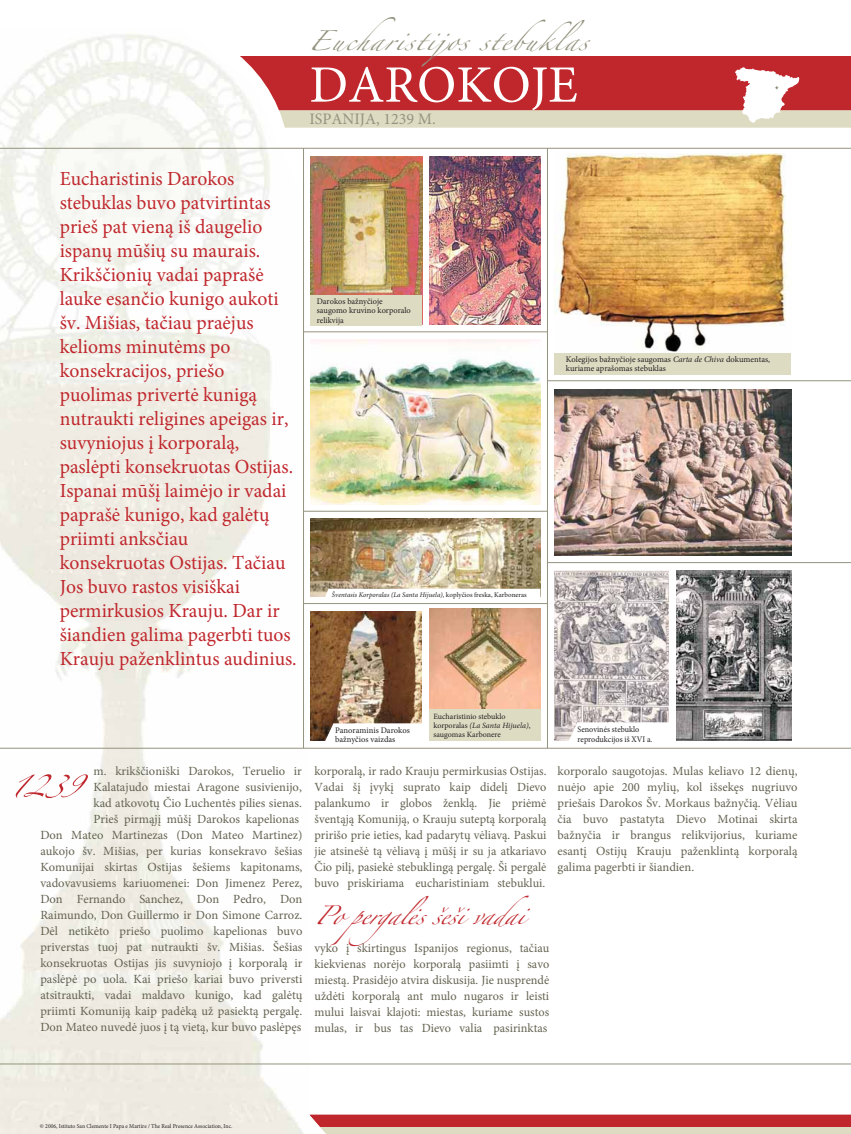
<style>
.page{position:relative;width:851px;height:1134px;background:#fff}
.page>*{position:absolute;margin:0;border:0;box-sizing:border-box;transform-origin:0 0}
.t1{font:52.5px "Minion Pro";color:#fff}
.t2{font:italic 50px "Zapfino Extra LT One";color:#c0272d}
.t3{font:italic 45px "Zapfino Extra LT One";letter-spacing:.04em;color:#94937f}
.t4{font:italic 42px "Zapfino Extra LT One";color:#c0272d}
.t5{font:20px/24px "Minion Pro";color:#c0272d}
.t6{font:16px "Minion Pro";color:#94937f}
.t7{font:12.5px/16px "Minion Pro";color:#636250;text-align:justify}
.t8{font:8.5px/9.5px "Minion Pro";color:#231f20}
.t9{font:8.5px/10.5px "Minion Pro";color:#231f20;scale:.95 1}
.t10{font:8px/8.9px "Minion Pro";color:#231f20}
.t11{font:italic 7px "Minion Pro";color:#231f20}
.t12{font:6px "Minion Pro";color:#231f20;scale:.95 1}
.s1{font-style:normal}
.s2{font-style:italic}
</style>
<div class="page">
<div style="left:303px;top:1114px;width:547px;height:18px;background:#c0272d"></div>
<div style="left:303px;top:1128px;width:547px;height:6px;background:#dedbc3"></div>
<div style="left:221px;top:57px;width:629px;height:54px;background:#c0272d"></div>
<div style="left:222px;top:110px;width:628px;height:18px;background:#dedbc3"></div>
<img style="left:0;top:34px;width:326px;height:1100px">
<hr style="left:0;top:748px;width:850px;height:1px;background:#94937f">
<hr style="left:0;top:148px;width:850px;height:1px;background:#94937f">
<hr style="left:0;top:1064px;width:850px;height:1px;background:#94937f">
<hr style="left:547px;top:148px;width:1px;height:600px;background:#94937f">
<hr style="left:303px;top:148px;width:1px;height:600px;background:#94937f">
<svg style="left:735px;top:67px;width:64px;height:56px"></svg>
<img style="left:554px;top:571px;width:114px;height:170px">
<img style="left:554px;top:153px;width:233px;height:199px">
<hr style="left:303px;top:511px;width:244px;height:1px;background:#94937f">
<hr style="left:303px;top:603px;width:244px;height:1px;background:#94937f">
<hr style="left:547px;top:381px;width:303px;height:1px;background:#94937f">
<img style="left:310px;top:157px;width:112px;height:168px">
<img style="left:310px;top:519px;width:230px;height:77px">
<img style="left:310px;top:611px;width:111px;height:130px">
<img style="left:429px;top:609px;width:111px;height:101px">
<svg style="left:323px;top:589px;width:217px;height:12px"></svg>
<svg style="left:323px;top:723px;width:99px;height:22px"></svg>
<div style="left:429px;top:710px;width:111px;height:31px;background:#dedbc3"></div>
<div style="left:554px;top:353px;width:237px;height:21px;background:#dedbc3"></div>
<img style="left:554px;top:389px;width:237px;height:167px">
<img style="left:429px;top:157px;width:111px;height:168px">
<img style="left:676px;top:571px;width:115px;height:170px">
<img style="left:310px;top:339px;width:230px;height:165px">
<hr style="left:303px;top:332px;width:244px;height:1px;background:#94937f">
<hr style="left:547px;top:562px;width:303px;height:1px;background:#94937f">
<div style="left:310px;top:295px;width:111px;height:30px;background:#dedbc3"></div>
<svg style="left:567px;top:722px;width:102px;height:19px"></svg>
<h3 class="t3" style="left:308px;top:8px;width:297px">Eucharistijosstebuklas</h3>
<h1 class="t1" style="left:309px;top:50px;width:270px">DAROKOJE</h1>
<p class="t6" style="left:309px;top:109px;width:128px">ISPANIJA, 1239 M.</p>
<p class="t5" style="left:60px;top:167px;width:238px">Eucharistinis Darokos stebuklas buvo patvirtintas prieš pat vieną iš daugelio ispanų mūšių su maurais.<br>Krikščionių vadai paprašė lauke esančio kunigo aukoti šv. Mišias, tačiau praėjus kelioms minutėms po konsekracijos, priešo puolimas privertė kunigą nutraukti religines apeigas ir, suvyniojus į korporalą, paslėpti konsekruotas Ostijas.<br>Ispanai mūšį laimėjo ir vadai paprašė kunigo, kad galėtų priimti anksčiau konsekruotas Ostijas. Tačiau<br>Jos buvo rastos visiškai permirkusios Krauju. Dar ir šiandien galima pagerbti tuos<br>Krauju paženklintus audinius.</p>
<p class="t8" style="left:317px;top:296px;width:95px">Darokos bažnyčioje saugomo kruvino korporalo relikvija</p>
<p class="t11" style="left:332px;top:590px;width:196px">Šventasis Korporalas (La Santa Hijuela)<span class="s1">, koplyčios freska, Karboneras</span></p>
<p class="t8" style="left:335px;top:725px;width:76px">Panoraminis Darokos bažnyčios vaizdas</p>
<p class="t10" style="left:433px;top:712px;width:99px">Eucharistinio stebuklo korporalas <span class="s2">(La Santa Hijuela)</span>, saugomas Karbonere</p>
<p class="t8" style="left:565px;top:354px;width:206px">Kolegijos bažnyčioje saugomas <span class="s2">Carta de Chiva</span> dokumentas, kuriame aprašomas stebuklas</p>
<p class="t9" style="left:577px;top:724px;width:80px">Senovinės stebuklo reprodukcijos iš XVI a.</p>
<p class="t7" style="left:94px;top:763px;width:210px">m. krikščioniški Darokos, Teruelio ir Kalatajudo miestai Aragone susivienijo, kad atkovotų Čio Luchentės pilies sienas.<br>Prieš pirmąjį mūšį Darokos kapelionas</p>
<h2 class="t2" style="left:10px;top:750px;width:72px">1239</h2>
<p class="t7" style="left:40px;top:827px;width:263px">Don Mateo Martinezas (Don Mateo Martinez) aukojo šv. Mišias, per kurias konsekravo šešias Komunijai skirtas Ostijas šešiems kapitonams, vadovavusiems kariuomenei: Don Jimenez Perez, Don Fernando Sanchez, Don Pedro, Don Raimundo, Don Guillermo ir Don Simone Carroz.<br>Dėl netikėto priešo puolimo kapelionas buvo priverstas tuoj pat nutraukti šv. Mišias. Šešias konsekruotas Ostijas jis suvyniojo į korporalą ir paslėpė po uola. Kai priešo kariai buvo priversti atsitraukti, vadai maldavo kunigo, kad galėtų priimti Komuniją kaip padėką už pasiektą pergalę.<br>Don Mateo nuvedė juos į tą vietą, kur buvo paslėpęs</p>
<p class="t7" style="left:314px;top:763px;width:233px">korporalą, ir rado Krauju permirkusias Ostijas.<br>Vadai šį įvykį suprato kaip didelį Dievo palankumo ir globos ženklą. Jie priėmė šventąją Komuniją, o Krauju suteptą korporalą pririšo prie ieties, kad padarytų vėliavą. Paskui jie atsinešė tą vėliavą į mūšį ir su ja atkariavo Čio pilį, pasiekė stebuklingą pergalę. Ši pergalė buvo priskiriama eucharistiniam stebuklui.</p>
<p class="t7" style="left:557px;top:763px;width:241px">korporalo saugotojas. Mulas keliavo 12 dienų, nuėjo apie 200 mylių, kol išsekęs nugriuvo priešais Darokos Šv. Morkaus bažnyčią. Vėliau čia buvo pastatyta Dievo Motinai skirta bažnyčia ir brangus relikvijorius, kuriame esantį Ostijų Krauju paženklintą korporalą galima pagerbti ir šiandien.</p>
<h3 class="t4" style="left:314px;top:885px;width:223px">Po pergalėsšeši vadai</h3>
<p class="t7" style="left:314px;top:940px;width:236px">vyko į skirtingus Ispanijos regionus, tačiau kiekvienas norėjo korporalą pasiimti į savo miestą. Prasidėjo atvira diskusija. Jie nusprendė uždėti korporalą ant mulo nugaros ir leisti mului laisvai klajoti: miestas, kuriame sustos mulas, ir bus tas Dievo valia pasirinktas</p>
<p class="t12" style="left:40px;top:1122px;width:204px">© 2006, Istituto San Clemente I Papa e Martire / The Real Presence Association, Inc.</p>
</div>
